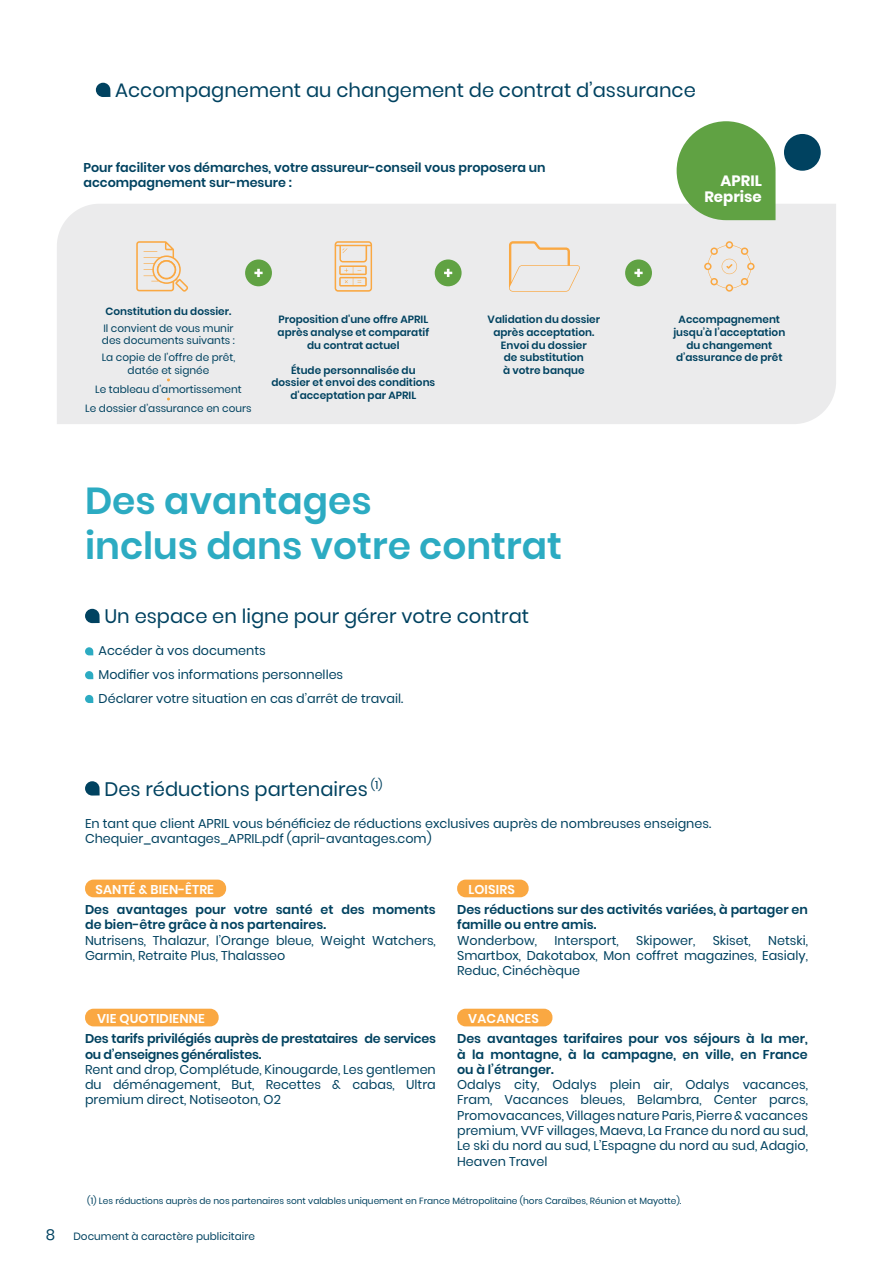
<style>
.page{position:relative;width:893px;height:1263px;background:#fff}
.page>*{position:absolute;margin:0;border:0;box-sizing:border-box;transform-origin:0 0}
.t1{font:600 37.5px/45px "Poppins";color:#2cabc2}
.Texte_courant{font:19.5px "Poppins";color:#004260}
.t2{font:700 15px/16.5px "Poppins";color:#fff;text-align:right}
.Chapeau{font:12.75px/15.3px "Poppins";color:#004260;text-align:justify}
.Chapeau-2{font:600 12.75px/15.3px "Poppins";color:#004260}
.Chapeau-3{font:600 12.75px/15.3px "Poppins";letter-spacing:-.02em;color:#004260}
.Texte_courant-2{font:600 12.75px "Poppins";letter-spacing:.01em;color:#fff}
.Chapeau-4{font:600 10.5px/12.6px "Poppins";color:#004260;text-align:center}
.Chapeau-5{font:10.5px/12.6px "Poppins";color:#004260}
.t3{font:9px "Poppins";color:#004260}
.s1{font-size:15px}
</style>
<div class="page">
<svg style="left:85px;top:609px;width:15px;height:14px"></svg>
<svg style="left:85px;top:647px;width:8px;height:8px"></svg>
<svg style="left:85px;top:671px;width:8px;height:8px"></svg>
<svg style="left:85px;top:695px;width:8px;height:8px"></svg>
<svg style="left:85px;top:781px;width:15px;height:15px"></svg>
<div style="left:85px;top:879px;width:141px;height:18px;background:#faa842;border-radius:9px"></div>
<div style="left:85px;top:1009px;width:134px;height:17px;background:#faa842;border-radius:9px"></div>
<div style="left:457px;top:879px;width:72px;height:18px;background:#faa842;border-radius:9px"></div>
<div style="left:457px;top:1009px;width:95px;height:17px;background:#faa842;border-radius:9px"></div>
<svg style="left:96px;top:83px;width:14px;height:14px"></svg>
<div style="left:57px;top:204px;width:779px;height:220px;background:#ebebec"></div>
<div style="left:245px;top:259px;width:27px;height:27px;background:#60a243;border-radius:50%"></div>
<svg style="left:254px;top:269px;width:9px;height:8px"></svg>
<div style="left:435px;top:259px;width:27px;height:27px;background:#60a243;border-radius:50%"></div>
<svg style="left:444px;top:269px;width:8px;height:8px"></svg>
<div style="left:625px;top:259px;width:27px;height:27px;background:#60a243;border-radius:50%"></div>
<svg style="left:634px;top:269px;width:9px;height:8px"></svg>
<svg style="left:335px;top:241px;width:37px;height:51px"></svg>
<svg style="left:136px;top:241px;width:52px;height:51px"></svg>
<svg style="left:509px;top:241px;width:71px;height:51px"></svg>
<svg style="left:704px;top:241px;width:51px;height:51px"></svg>
<div style="left:677px;top:121px;width:98px;height:99px;background:#60a243;border-radius:49px"></div>
<div style="left:784px;top:134px;width:37px;height:37px;background:#004260;border-radius:50%"></div>
<p class="Texte_courant" style="left:115px;top:79px;width:582px">Accompagnement au changement de contrat d’assurance</p>
<p class="Chapeau-2" style="left:83px;top:160px;width:464px">Pour faciliter vos démarches, votre assureur-conseil vous proposera un accompagnement sur-mesure :</p>
<p class="t2" style="left:704px;top:172px;width:59px">APRIL<br>Reprise</p>
<p class="Chapeau-4" style="left:106px;top:305px;width:127px">Constitution du dossier.</p>
<p class="Chapeau-5" style="left:102px;top:322px;width:135px">Il convient de vous munir des documents suivants :</p>
<p class="Chapeau-5" style="left:102px;top:351px;width:135px;text-align:center">La copie de l’offre de prêt, datée et signée</p>
<p class="Chapeau-5" style="left:95px;top:383px;width:148px">Le tableau d’amortissement</p>
<p class="Chapeau-5" style="left:85px;top:402px;width:168px">Le dossier d’assurance en cours</p>
<p class="Chapeau-4" style="left:278px;top:313px;width:153px">Proposition d'une offre APRIL après analyse et comparatif du contrat actuel</p>
<p class="Chapeau-4" style="left:271px;top:364px;width:165px">Étude personnalisée du dossier et envoi des conditions d'acceptation par APRIL</p>
<p class="Chapeau-4" style="left:488px;top:313px;width:114px">Validation du dossier après acceptation.<br>Envoi du dossier<br>de substitution<br>à votre banque</p>
<p class="Chapeau-4" style="left:673px;top:313px;width:113px">Accompagnement jusqu’à l’acceptation du changement d’assurance de prêt</p>
<p class="t1" style="left:85px;top:479px;width:478px">Des avantages<br>inclus dans votre contrat</p>
<p class="Texte_courant" style="left:104px;top:605px;width:426px">Un espace en ligne pour gérer votre contrat</p>
<p class="Chapeau" style="left:99px;top:643px;width:169px">Accéder à vos documents</p>
<p class="Chapeau" style="left:99px;top:667px;width:246px">Modifier vos informations personnelles</p>
<p class="Chapeau" style="left:99px;top:691px;width:306px">Déclarer votre situation en cas d’arrêt de travail.</p>
<p class="Texte_courant" style="left:104px;top:777px;width:280px">Des réductions partenaires <sup>(1)</sup></p>
<p class="Chapeau" style="left:85px;top:816px;width:628px">En tant que client APRIL vous bénéficiez de réductions exclusives auprès de nombreuses enseignes.</p>
<p class="Chapeau" style="left:85px;top:831px;width:348px">Chequier_avantages_APRIL.pdf (april-avantages.com)</p>
<p class="Texte_courant-2" style="left:96px;top:882px;width:120px">SANTÉ &amp; BIEN-ÊTRE</p>
<p class="Chapeau-2" style="left:85px;top:902px;width:352px">Des avantages pour votre santé et des moments de bien-être grâce à nos partenaires.</p>
<p class="Chapeau" style="left:85px;top:933px;width:352px">Nutrisens, Thalazur, l’Orange bleue, Weight Watchers,<br>Garmin, Retraite Plus, Thalasseo</p>
<p class="Texte_courant-2" style="left:468px;top:882px;width:48px">LOISIRS</p>
<p class="Chapeau-2" style="left:457px;top:902px;width:352px">Des réductions sur des activités variées, à partager en famille ou entre amis.</p>
<p class="Chapeau" style="left:457px;top:933px;width:81px">Wonderbow,</p>
<p class="Chapeau" style="left:555px;top:933px;width:66px">Intersport,</p>
<p class="Chapeau" style="left:636px;top:933px;width:61px">Skipower,</p>
<p class="Chapeau" style="left:713px;top:933px;width:40px">Skiset,</p>
<p class="Chapeau" style="left:457px;top:933px;width:352px;text-indent:311px">Netski, Smartbox, Dakotabox, Mon coffret magazines, Easialy, Reduc, Cinéchèque</p>
<p class="Texte_courant-2" style="left:468px;top:1011px;width:72px">VACANCES</p>
<p class="Chapeau-2" style="left:457px;top:1031px;width:352px;text-align:justify">Des avantages tarifaires pour vos séjours à la mer, à la montagne, à la campagne, en ville, en France ou à l’étranger.</p>
<p class="Chapeau" style="left:457px;top:1077px;width:352px">Odalys city, Odalys plein air, Odalys vacances, Fram, Vacances bleues, Belambra, Center parcs, Promovacances, Villages nature Paris, Pierre &amp; vacances premium, VVF villages, Maeva, La France du nord au sud, Le ski du nord au sud, L’Espagne du nord au sud, Adagio, Heaven Travel</p>
<p class="Texte_courant-2" style="left:97px;top:1011px;width:109px">VIE QUOTIDIENNE</p>
<p class="Chapeau-3" style="left:85px;top:1031px;width:352px">Des tarifs privilégiés auprès de prestataires de services ou d’enseignes généralistes.</p>
<p class="Chapeau" style="left:85px;top:1062px;width:352px">Rent and drop, Complétude, Kinougarde, Les gentlemen du déménagement, But, Recettes &amp; cabas, Ultra premium direct, Notiseoton, O2</p>
<p class="t3" style="left:87px;top:1196px;width:596px">(1) Les réductions auprès de nos partenaires sont valables uniquement en France Métropolitaine (hors Caraïbes, Réunion et Mayotte).</p>
<p class="Chapeau-5" style="left:46px;top:1230px;width:211px"><span class="s1">8</span> Document à caractère publicitaire</p>
</div>
